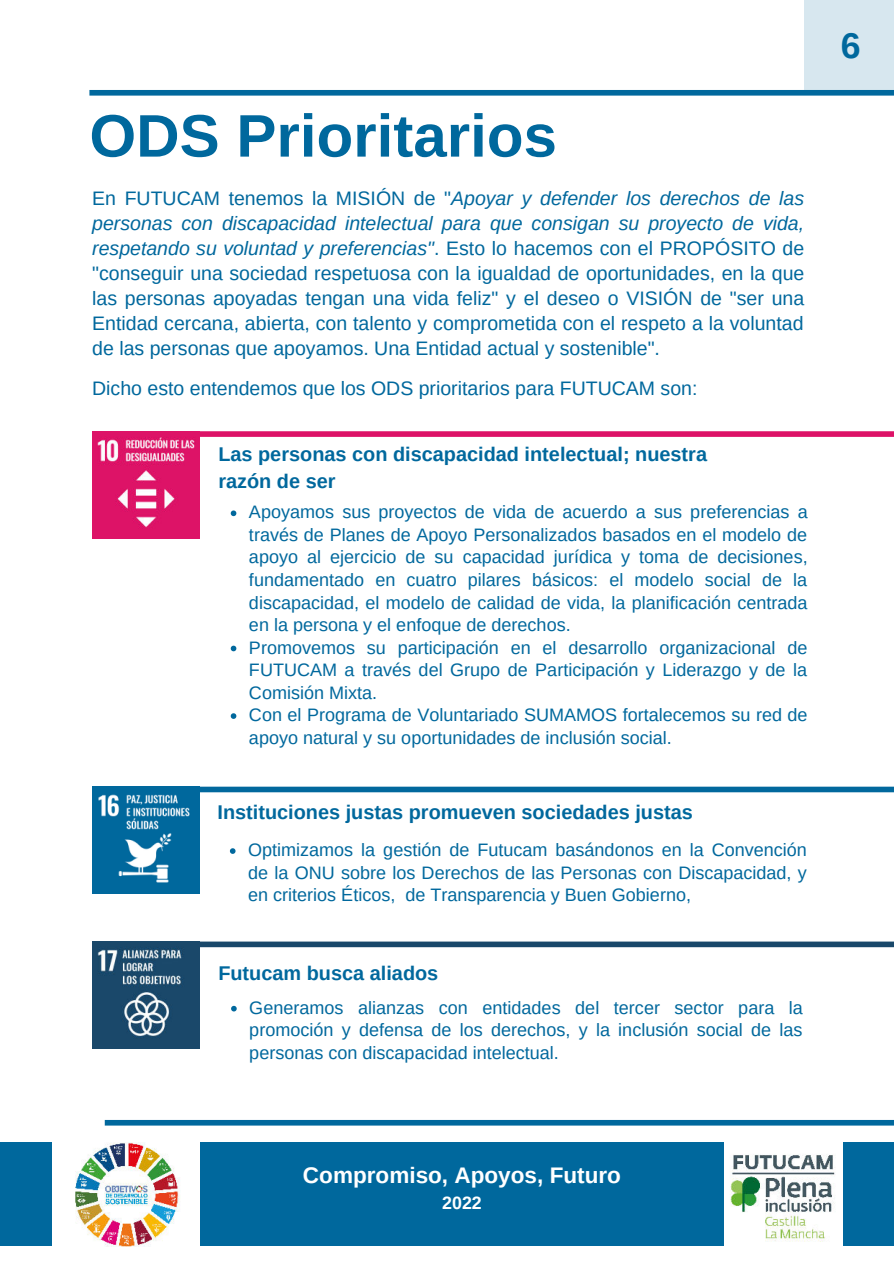
<style>
.page{position:relative;width:894px;height:1264px;background:#fff}
.page>*{position:absolute;margin:0;border:0;box-sizing:border-box;transform-origin:0 0}
.t1{font:700 60px "Arimo";color:#00689d}
.t2{font:700 35.7px "Arimo";color:#00689d}
.t3{font:700 22.5px "Arimo";color:#fff}
.t4{font:700 19.95px/27px "Arimo";color:#00689d}
.t5{font:19.5px/25px "Arimo";color:#00689d;text-align:justify}
.t6{font:18px/22.5px "Arimo";color:#00689d;text-align:justify}
.t7{font:700 17.85px "Arimo";color:#fff}
.s1{font-style:italic}
</style>
<div class="page">
<div style="left:89px;top:90px;width:804px;height:6px;background:#00689d"></div>
<div style="left:105px;top:1119px;width:788px;height:6px;background:#00689d"></div>
<div style="left:804px;top:0;width:89px;height:91px;background:#d7e7ef"></div>
<div style="left:0;top:1142px;width:893px;height:104px;background:#00689d"></div>
<img style="left:53px;top:1142px;width:146px;height:104px">
<img style="left:724px;top:1142px;width:117px;height:104px">
<div style="left:92px;top:431px;width:801px;height:6px;background:#dd1267"></div>
<div style="left:92px;top:786px;width:801px;height:6px;background:#01689d"></div>
<img style="left:92px;top:792px;width:107px;height:101px">
<div style="left:94px;top:941px;width:799px;height:6px;background:#19486a"></div>
<img style="left:92px;top:941px;width:107px;height:107px">
<img style="left:92px;top:437px;width:107px;height:101px">
<svg style="left:231px;top:510px;width:5px;height:6px"></svg>
<svg style="left:231px;top:645px;width:5px;height:6px"></svg>
<svg style="left:231px;top:713px;width:5px;height:6px"></svg>
<svg style="left:230px;top:848px;width:5px;height:5px"></svg>
<svg style="left:231px;top:1005px;width:6px;height:6px"></svg>
<h1 class="t1" style="left:89px;top:95px;width:469px">ODS Prioritarios</h1>
<p class="t5" style="left:92px;top:186px;width:713px">En FUTUCAM tenemos la MISIÓN de "<span class="s1">Apoyar y defender los derechos de las personas con discapacidad intelectual para que consigan su proyecto de vida, respetando su voluntad y preferencias"</span>. Esto lo hacemos con el PROPÓSITO de "conseguir una sociedad respetuosa con la igualdad de oportunidades, en la que las personas apoyadas tengan una vida feliz" y el deseo o VISIÓN de "ser una Entidad cercana, abierta, con talento y comprometida con el respeto a la voluntad de las personas que apoyamos. Una Entidad actual y sostenible".</p>
<p class="t5" style="left:92px;top:376px;width:606px">Dicho esto entendemos que los ODS prioritarios para FUTUCAM son:</p>
<p class="t4" style="left:218px;top:441px;width:490px">Las personas con discapacidad intelectual; nuestra razón de ser</p>
<p class="t6" style="left:249px;top:501px;width:560px;text-align:left">Apoyamos sus proyectos de vida de acuerdo a sus preferencias a través de Planes de Apoyo Personalizados basados en el modelo de apoyo al ejercicio de su capacidad jurídica y toma de decisiones, fundamentado en cuatro pilares básicos: el modelo social de la discapacidad, el modelo de calidad de vida, la planificación centrada en la persona y el enfoque de derechos.<br>Promovemos su participación en el desarrollo organizacional de FUTUCAM a través del Grupo de Participación y Liderazgo y de la Comisión Mixta.<br>Con el Programa de Voluntariado SUMAMOS fortalecemos su red de apoyo natural y su oportunidades de inclusión social.</p>
<p class="t4" style="left:217px;top:798px;width:477px">Instituciones justas promueven sociedades justas</p>
<p class="t6" style="left:248px;top:838px;width:560px">Optimizamos la gestión de Futucam basándonos en la Convención de la ONU sobre los Derechos de las Personas con Discapacidad, y en criterios Éticos, de Transparencia y Buen Gobierno,</p>
<p class="t4" style="left:218px;top:960px;width:221px">Futucam busca aliados</p>
<p class="t6" style="left:249px;top:996px;width:555px">Generamos alianzas con entidades del tercer sector para la promoción y defensa de los derechos, y la inclusión social de las personas con discapacidad intelectual.</p>
<h2 class="t2" style="left:840px;top:21px;width:21px">6</h2>
<p class="t3" style="left:303px;top:1159px;width:319px">Compromiso, Apoyos, Futuro</p>
<p class="t7" style="left:442px;top:1190px;width:41px">2022</p>
</div>
